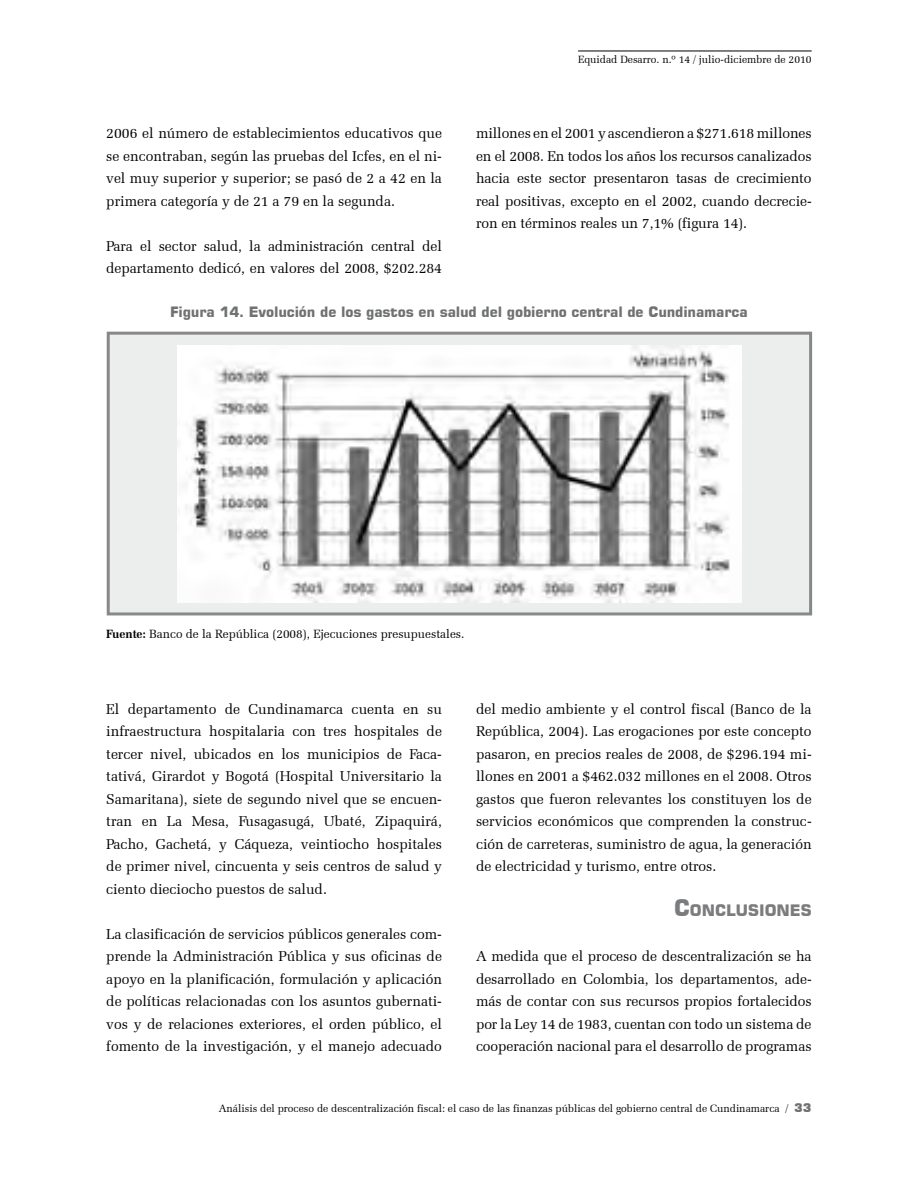
<style>
.page{position:relative;width:918px;height:1188px;background:#fff}
.page>*{position:absolute;margin:0;border:0;box-sizing:border-box;transform-origin:0 0}
.t1{font:700 15.75px "Square 721 BT";color:#7b7c7e}
.t2{font:14.25px/22.5px "Zapf Elliptical 711 BT";color:#000;text-align:justify}
.t3{font:700 14.25px "Square 721 BT";letter-spacing:-.01em;color:#707172}
.t4{font:12px "Zapf Elliptical 711 BT";color:#000}
.t5{font:10.5px "Zapf Elliptical 711 BT";color:#000}
.s1{font-weight:700}
.s2{font-size:22.5px}
.s3{font-family:"Square 721 Blk";font-size:12px;color:#707172}
</style>
<div class="page">
<hr style="left:578px;top:51px;width:234px;height:1px;background:#000">
<div style="left:107px;top:332px;width:705px;height:283px;background:#eceded;border:3px solid #87888a"></div>
<img style="left:177px;top:345px;width:565px;height:257px">
<p class="t2" style="left:106px;top:122px;width:337px">2006 el número de establecimientos educativos que se encontraban, según las pruebas del Icfes, en el ni&shy;vel muy superior y superior; se pasó de 2 a 42 en la primera categoría y de 21 a 79 en la segunda.</p>
<p class="t2" style="left:106px;top:235px;width:337px">Para el sector salud, la administración central del departamento dedicó, en valores del 2008, $202.284</p>
<p class="t5" style="left:578px;top:53px;width:235px">Equidad Desarro. n.º 14 / julio-diciembre de 2010</p>
<p class="t2" style="left:476px;top:122px;width:337px">millones en el 2001 y ascendieron a $271.618 millones en el 2008. En todos los años los recursos canalizados hacia este sector presentaron tasas de crecimiento real positivas, excepto en el 2002, cuando decrecie&shy;ron en términos reales un 7,1% (figura 14).</p>
<p class="t3" style="left:170px;top:304px;width:579px">Figura 14. Evolución de los gastos en salud del gobierno central de Cundinamarca</p>
<p class="t4" style="left:106px;top:627px;width:360px"><span class="s1">Fuente:</span> Banco de la República (2008), Ejecuciones presupuestales.</p>
<p class="t2" style="left:106px;top:698px;width:337px">El departamento de Cundinamarca cuenta en su infraestructura hospitalaria con tres hospitales de tercer nivel, ubicados en los municipios de Faca&shy;tativá, Girardot y Bogotá (Hospital Universitario la Samaritana), siete de segundo nivel que se encuen&shy;tran en La Mesa, Fusagasugá, Ubaté, Zipaquirá, Pacho, Gachetá, y Cáqueza, veintiocho hospitales de primer nivel, cincuenta y seis centros de salud y ciento dieciocho puestos de salud.</p>
<p class="t2" style="left:106px;top:923px;width:337px">La clasificación de servicios públicos generales com&shy;prende la Administración Pública y sus oficinas de apoyo en la planificación, formulación y aplicación de políticas relacionadas con los asuntos gubernati&shy;vos y de relaciones exteriores, el orden público, el fomento de la investigación, y el manejo adecuado</p>
<p class="t2" style="left:476px;top:698px;width:337px">del medio ambiente y el control fiscal (Banco de la República, 2004). Las erogaciones por este concepto pasaron, en precios reales de 2008, de $296.194 mi&shy;llones en 2001 a $462.032 millones en el 2008. Otros gastos que fueron relevantes los constituyen los de servicios económicos que comprenden la construc&shy;ción de carreteras, suministro de agua, la generación de electricidad y turismo, entre otros.</p>
<p class="t1" style="left:674px;top:901px;width:139px"><span class="s2">C</span>ONCLUSIONES</p>
<p class="t2" style="left:476px;top:945px;width:337px">A medida que el proceso de descentralización se ha desarrollado en Colombia, los departamentos, ade&shy;más de contar con sus recursos propios fortalecidos por la Ley 14 de 1983, cuentan con todo un sistema de cooperación nacional para el desarrollo de programas</p>
<p class="t5" style="left:219px;top:1102px;width:594px">Análisis del proceso de descentralización fiscal: el caso de las finanzas públicas del gobierno central de Cundinamarca / <span class="s3">33</span></p>
</div>
